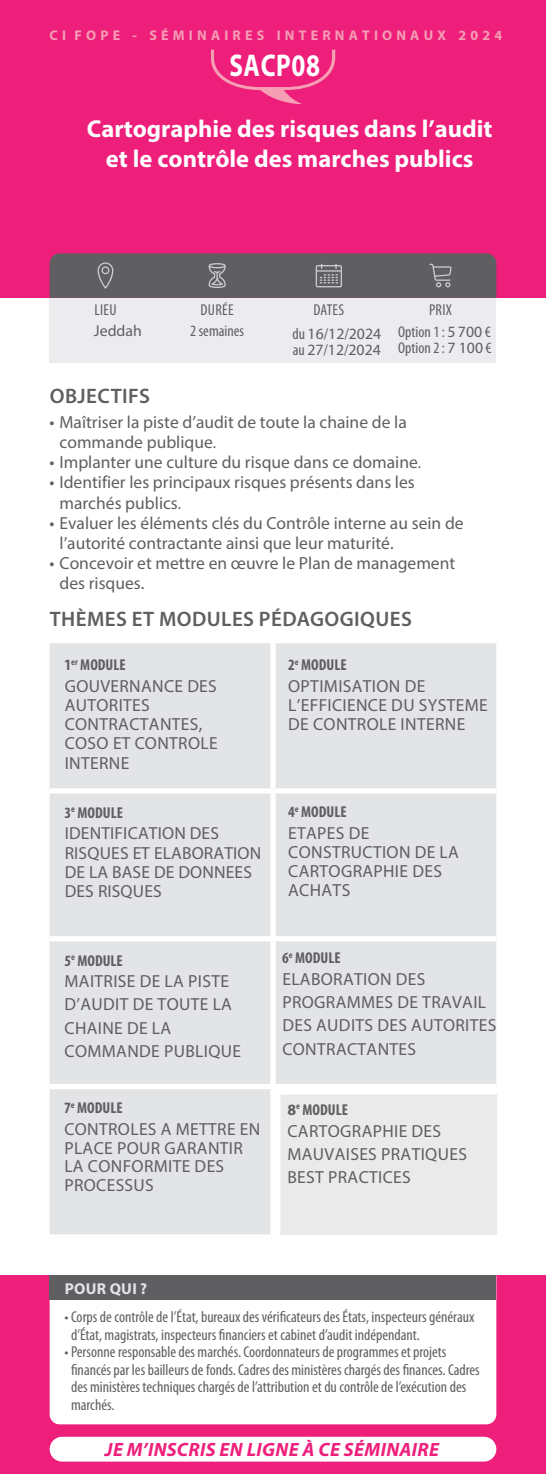
<style>
.page{position:relative;width:546px;height:1474px;background:#fff}
.page>*{position:absolute;margin:0;border:0;box-sizing:border-box;transform-origin:0 0}
.t1{font:700 31.5px "Myriad Pro";letter-spacing:.025em;color:#fff;scale:.8 1}
.t2{font:700 24.5px/29.4px "Myriad Pro";color:#fff;text-align:center}
.t3{font:600 21px "Myriad Pro";letter-spacing:.02em;color:#5f5f62}
.t4{font:italic 700 19.25px "Myriad Pro";letter-spacing:.02em;color:#ee1e7b}
.t5{font:17.5px/19.1px "Myriad Pro";letter-spacing:.02em;color:#5f5f62}
.t6{font:17.5px/20.1px "Myriad Pro";color:#5f5f62}
.t7{font:condensed 15.75px/17.5px "Myriad Pro";color:#5f5f62}
.t8{font:700 condensed 15.75px "Myriad Pro";color:#5f5f62}
.t9{font:15.75px "Myriad Pro";color:#5f5f62}
.t10{font:700 15.75px "Myriad Pro";letter-spacing:.02em;color:#e3e4e6}
.t11{font:700 14px "Myriad Pro";letter-spacing:.3em;color:#f59eb4}
.s1{font-stretch:normal}
.s2{font-stretch:condensed}
.s3{font-weight:700;font-stretch:condensed}
</style>
<div class="page">
<div style="left:0;top:1275px;width:546px;height:198px;background:#ee1e7b"></div>
<div style="left:50px;top:298px;width:446px;height:64px;background:#ececee"></div>
<div style="left:50px;top:1300px;width:446px;height:124px;background:#fff"></div>
<div style="left:0;top:0;width:546px;height:298px;background:#ee1e7b"></div>
<svg style="left:50px;top:253px;width:446px;height:45px"></svg>
<div style="left:50px;top:1275px;width:446px;height:25px;background:#5f5f62"></div>
<div style="left:50px;top:643px;width:446px;height:591px;background:#e3e4e6"></div>
<div style="left:270px;top:643px;width:5px;height:145px;background:#fff"></div>
<div style="left:50px;top:788px;width:223px;height:5px;background:#fff"></div>
<div style="left:273px;top:788px;width:223px;height:5px;background:#fff"></div>
<div style="left:270px;top:793px;width:5px;height:143px;background:#fff"></div>
<div style="left:50px;top:936px;width:223px;height:5px;background:#fff"></div>
<div style="left:273px;top:936px;width:223px;height:5px;background:#fff"></div>
<div style="left:270px;top:941px;width:5px;height:142px;background:#fff"></div>
<div style="left:50px;top:1083px;width:223px;height:6px;background:#fff"></div>
<div style="left:273px;top:1083px;width:223px;height:6px;background:#fff"></div>
<div style="left:270px;top:1089px;width:5px;height:145px;background:#fff"></div>
<svg style="left:211px;top:50px;width:124px;height:54px"></svg>
<div style="left:50px;top:1436px;width:446px;height:25px;background:#fff;border-radius:12px"></div>
<div style="left:279px;top:1093px;width:218px;height:141px;background:#eaeaea"></div>
<p class="t11" style="left:50px;top:26px;width:454px">CI FOPE - SÉMINAIRES INTERNATIONAUX 2024</p>
<h1 class="t1" style="left:229px;top:45px;width:115px">SACP08</h1>
<h2 class="t2" style="left:87px;top:114px;width:407px">Cartographie des risques dans l’audit et le contrôle des marches publics</h2>
<p class="t7" style="left:94px;top:301px;width:24px">LIEU</p>
<p class="t9" style="left:94px;top:320px;width:49px">Jeddah</p>
<p class="t7" style="left:190px;top:299px;width:55px;line-height:21.7px;text-align:center">DURÉE<br>2 semaines</p>
<p class="t7" style="left:292px;top:297px;width:90px;line-height:24.3px;text-indent:21px">DATES<br>du <span class="s1">16</span>/<span class="s1">12</span>/<span class="s1">2024</span></p>
<p class="t9" style="left:293px;top:340px;width:89px"><span class="s2">au</span> 27<span class="s2">/</span>12<span class="s2">/</span>2024</p>
<p class="t7" style="left:398px;top:298px;width:94px;line-height:22.4px;text-align:center">PRIX<br>Option 1 : <span class="s1">5 700</span> €</p>
<p class="t7" style="left:398px;top:339px;width:95px">Option 2 : <span class="s1">7 100</span> €</p>
<p class="t3" style="left:50px;top:384px;width:102px">OBJECTIFS</p>
<p class="t6" style="left:60px;top:412px;width:349px;text-indent:-10px"><span class="s3">•</span> Maîtriser la piste d’audit de toute la chaine de la commande publique<span class="s2">.</span></p>
<p class="t6" style="left:50px;top:452px;width:373px"><span class="s3">•</span> Implanter une culture du risque dans ce domaine<span class="s2">.</span></p>
<p class="t6" style="left:60px;top:472px;width:357px;text-indent:-10px"><span class="s3">•</span> Identifier les principaux risques présents dans les marchés publics<span class="s2">.</span></p>
<p class="t6" style="left:60px;top:512px;width:405px;text-indent:-10px"><span class="s3">•</span> Evaluer les éléments clés du Contrôle interne au sein de l’autorité contractante ainsi que leur maturité.</p>
<p class="t6" style="left:60px;top:552px;width:397px;text-indent:-10px"><span class="s3">•</span> Concevoir et mettre en œuvre le Plan de management des risques.</p>
<p class="t3" style="left:50px;top:607px;width:363px">THÈMES ET MODULES PÉDAGOGIQUES</p>
<p class="t8" style="left:64px;top:654px;width:63px">1<sup>er</sup> MODULE</p>
<p class="t5" style="left:65px;top:675px;width:154px">GOUVERNANCE DES<br>AUTORITES<br>CONTRACTANTES,<br>COSO ET CONTROLE<br>INTERNE</p>
<p class="t8" style="left:288px;top:654px;width:60px">2<sup>e</sup> MODULE</p>
<p class="t5" style="left:288px;top:676px;width:201px">OPTIMISATION DE<br>L’EFFICIENCE DU SYSTEME<br>DE CONTROLE INTERNE</p>
<p class="t8" style="left:64px;top:802px;width:60px">3<sup>e</sup> MODULE</p>
<p class="t5" style="left:65px;top:823px;width:198px">IDENTIFICATION DES<br>RISQUES ET ELABORATION<br>DE LA BASE DE DONNEES<br>DES RISQUES</p>
<p class="t8" style="left:64px;top:950px;width:60px">5<sup>e</sup> MODULE</p>
<p class="t5" style="left:64px;top:969px;width:178px;line-height:23.3px">MAITRISE DE LA PISTE<br>D’AUDIT DE TOUTE LA<br>CHAINE DE LA<br>COMMANDE PUBLIQUE</p>
<p class="t8" style="left:64px;top:1097px;width:60px">7<sup>e</sup> MODULE</p>
<p class="t5" style="left:64px;top:1119px;width:197px">CONTROLES A METTRE EN<br>PLACE POUR GARANTIR<br>LA CONFORMITE DES<br>PROCESSUS</p>
<p class="t8" style="left:288px;top:802px;width:60px">4<sup>e</sup> MODULE</p>
<p class="t5" style="left:288px;top:823px;width:172px">ETAPES DE<br>CONSTRUCTION DE LA<br>CARTOGRAPHIE DES<br>ACHATS</p>
<p class="t8" style="left:282px;top:948px;width:60px">6<sup>e</sup> MODULE</p>
<p class="t5" style="left:282px;top:967px;width:215px;line-height:23.3px">ELABORATION DES<br>PROGRAMMES DE TRAVAIL<br>DES AUDITS DES AUTORITES<br>CONTRACTANTES</p>
<p class="t8" style="left:287px;top:1099px;width:62px"><span class="s1">8</span><sup>e</sup> MODULE</p>
<p class="t5" style="left:287px;top:1119px;width:181px;line-height:23.3px">CARTOGRAPHIE DES<br>MAUVAISES PRATIQUES<br>BEST PRACTICES</p>
<p class="t10" style="left:65px;top:1278px;width:84px">POUR QUI ?</p>
<p class="t7" style="left:71px;top:1308px;width:405px;text-indent:-7px">• Corps de contrôle de l’État, bureaux des vérificateurs des États, inspecteurs généraux d’État, magistrats, inspecteurs financiers et cabinet d’audit indépendant.</p>
<p class="t7" style="left:71px;top:1343px;width:410px;text-indent:-7px">• Personne responsable des marchés. Coordonnateurs de programmes et projets financés par les bailleurs de fonds. Cadres des ministères chargés des finances. Cadres des ministères techniques chargés de l’attribution et du contrôle de l’exécution des marchés.</p>
<p class="t4" style="left:105px;top:1437px;width:335px">JE M’INSCRIS EN LIGNE À CE SÉMINAIRE</p>
</div>
